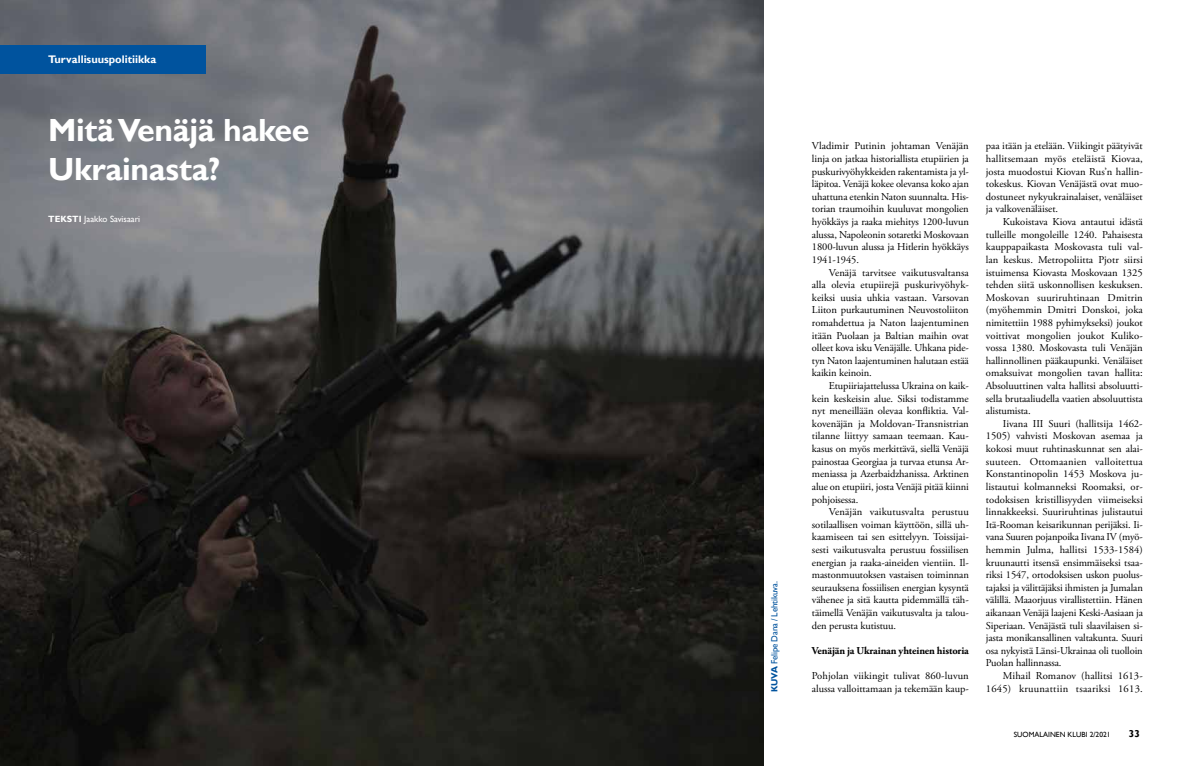
<style>
.page{position:relative;width:1191px;height:766px;background:#fff}
.page>*{position:absolute;margin:0;border:0;box-sizing:border-box;transform-origin:0 0}
.t1{font:700 32px/38.4px "Gill Sans";letter-spacing:-.01em;color:#fff}
.t2{font:700 11px "Gill Sans";color:#fff}
.t3{font:10.5px/12.6px "Adobe Garamond Pro";letter-spacing:-.01em;color:#000;text-align:justify}
.t4{font:700 10.5px "Adobe Garamond Pro";letter-spacing:-.01em;color:#000}
.t5{font:10.5px "Adobe Garamond Pro";letter-spacing:.02em;color:#000}
.t6{font:10.5px "Adobe Garamond Pro";letter-spacing:.01em;color:#000}
.t7{font:700 10px "Gill Sans";color:#000}
.t8{font:9px "Gill Sans";letter-spacing:-.01em;color:#00539e}
.t9{font:9px "Gill Sans";color:#fff}
.t10{font:7.5px "Gill Sans";color:#000}
.s1{font-weight:700}
</style>
<div class="page">
<img style="left:0;top:0;width:763px;height:765px">
<div style="left:0;top:45px;width:205px;height:29px;background:#00539e"></div>
<p class="t2" style="left:48px;top:53px;width:109px">Turvallisuuspolitiikka</p>
<h1 class="t1" style="left:48px;top:112px;width:263px">Mitä Venäjä hakee<br>Ukrainasta?</h1>
<p class="t9" style="left:48px;top:213px;width:94px"><span class="s1">TEKSTI</span> Jaakko Savisaari</p>
<p class="t8" style="left:769px;top:692px;width:113px;rotate:-90deg"><span class="s1">KUVA</span> Felipe Dana / Lehtikuva.</p>
<p class="t3" style="left:812px;top:140px;width:158px">Vladimir Putinin johtaman Venäjän linja on jatkaa historiallista etupiirien ja puskurivyöhykkeiden rakentamista ja yl&shy;läpitoa. Venäjä kokee olevansa koko ajan uhattuna etenkin Naton suunnalta. His&shy;torian traumoihin kuuluvat mongolien hyökkäys ja raaka miehitys 1200-luvun alussa, Napoleonin sotaretki Moskovaan 1800-luvun alussa ja Hitlerin hyökkäys 1941-1945.</p>
<p class="t3" style="left:812px;top:266px;width:158px;text-indent:17px">Venäjä tarvitsee vaikutusvaltansa alla olevia etupiirejä puskurivyöhyk&shy;keiksi uusia uhkia vastaan. Varsovan Liiton purkautuminen Neuvostoliiton romahdettua ja Naton laajentuminen itään Puolaan ja Baltian maihin ovat olleet kova isku Venäjälle. Uhkana pide&shy;tyn Naton laajentuminen halutaan estää kaikin keinoin.</p>
<p class="t3" style="left:812px;top:379px;width:158px;text-indent:17px">Etupiiriajattelussa Ukraina on kaik&shy;kein keskeisin alue. Siksi todistamme nyt meneillään olevaa konfliktia. Val&shy;kovenäjän ja Moldovan-Transnistrian tilanne liittyy samaan teemaan. Kau&shy;kasus on myös merkittävä, siellä Venäjä painostaa Georgiaa ja turvaa etunsa Ar&shy;meniassa ja Azerbaidzhanissa. Arktinen alue on etupiiri, josta Venäjä pitää kiinni pohjoisessa.</p>
<p class="t3" style="left:812px;top:505px;width:158px;text-indent:17px">Venäjän vaikutusvalta perustuu sotilaallisen voiman käyttöön, sillä uh&shy;kaamiseen tai sen esittelyyn. Toissijai&shy;sesti vaikutusvalta perustuu fossiilisen energian ja raaka-aineiden vientiin. Il&shy;mastonmuutoksen vastaisen toiminnan seurauksena fossiilisen energian kysyntä vähenee ja sitä kautta pidemmällä täh&shy;täimellä Venäjän vaikutusvalta ja talou&shy;den perusta kutistuu.</p>
<p class="t4" style="left:812px;top:644px;width:158px">Venäjän ja Ukrainan yhteinen historia</p>
<p class="t3" style="left:812px;top:669px;width:158px">Pohjolan viikingit tulivat 860-luvun alussa valloittamaan ja tekemään kaup-</p>
<p class="t3" style="left:986px;top:140px;width:158px">paa itään ja etelään. Viikingit päätyivät hallitsemaan myös eteläistä Kiovaa, josta muodostui Kiovan Rus’n hallin&shy;tokeskus. Kiovan Venäjästä ovat muo&shy;dostuneet nykyukrainalaiset, venäläiset ja valkovenäläiset.</p>
<p class="t3" style="left:986px;top:216px;width:158px;text-indent:17px">Kukoistava Kiova antautui idästä tulleille mongoleille 1240. Pahaisesta kauppapaikasta Moskovasta tuli val&shy;lan keskus. Metropoliitta Pjotr siirsi istuimensa Kiovasta Moskovaan 1325 tehden siitä uskonnollisen keskuksen.<br>Moskovan suuriruhtinaan Dmitrin (myöhemmin Dmitri Donskoi, joka nimitettiin 1988 pyhimykseksi) joukot voittivat mongolien joukot Kuliko&shy;vossa 1380. Moskovasta tuli Venäjän hallinnollinen pääkaupunki. Venäläiset omaksuivat mongolien tavan hallita:<br>Absoluuttinen valta hallitsi absoluutti&shy;sella brutaaliudella vaatien absoluuttista alistumista.</p>
<p class="t3" style="left:986px;top:417px;width:158px;text-indent:17px">Iivana III Suuri (hallitsija 1462- 1505) vahvisti Moskovan asemaa ja kokosi muut ruhtinaskunnat sen alai&shy;suuteen. Ottomaanien valloitettua Konstantinopolin 1453 Moskova ju&shy;listautui kolmanneksi Roomaksi, or&shy;todoksisen kristillisyyden viimeiseksi linnakkeeksi. Suuriruhtinas julistautui Itä-Rooman keisarikunnan perijäksi. Ii&shy;vana Suuren pojanpoika Iivana IV (myö&shy;hemmin Julma, hallitsi 1533-1584) kruunautti itsensä ensimmäiseksi tsaa&shy;riksi 1547, ortodoksisen uskon puolus&shy;tajaksi ja välittäjäksi ihmisten ja Jumalan välillä. Maaorjuus virallistettiin. Hänen aikanaan Venäjä laajeni Keski-Aasiaan ja Siperiaan. Venäjästä tuli slaavilaisen si&shy;jasta monikansallinen valtakunta. Suuri osa nykyistä Länsi-Ukrainaa oli tuolloin Puolan hallinnassa.</p>
<p class="t6" style="left:1003px;top:669px;width:141px">Mihail Romanov (hallitsi 1613-</p>
<p class="t5" style="left:986px;top:681px;width:158px">1645) kruunattiin tsaariksi 1613.</p>
<p class="t10" style="left:1013px;top:729px;width:98px">SUOMALAINEN KLUBI 2/2021</p>
<p class="t7" style="left:1128px;top:727px;width:13px">33</p>
</div>
